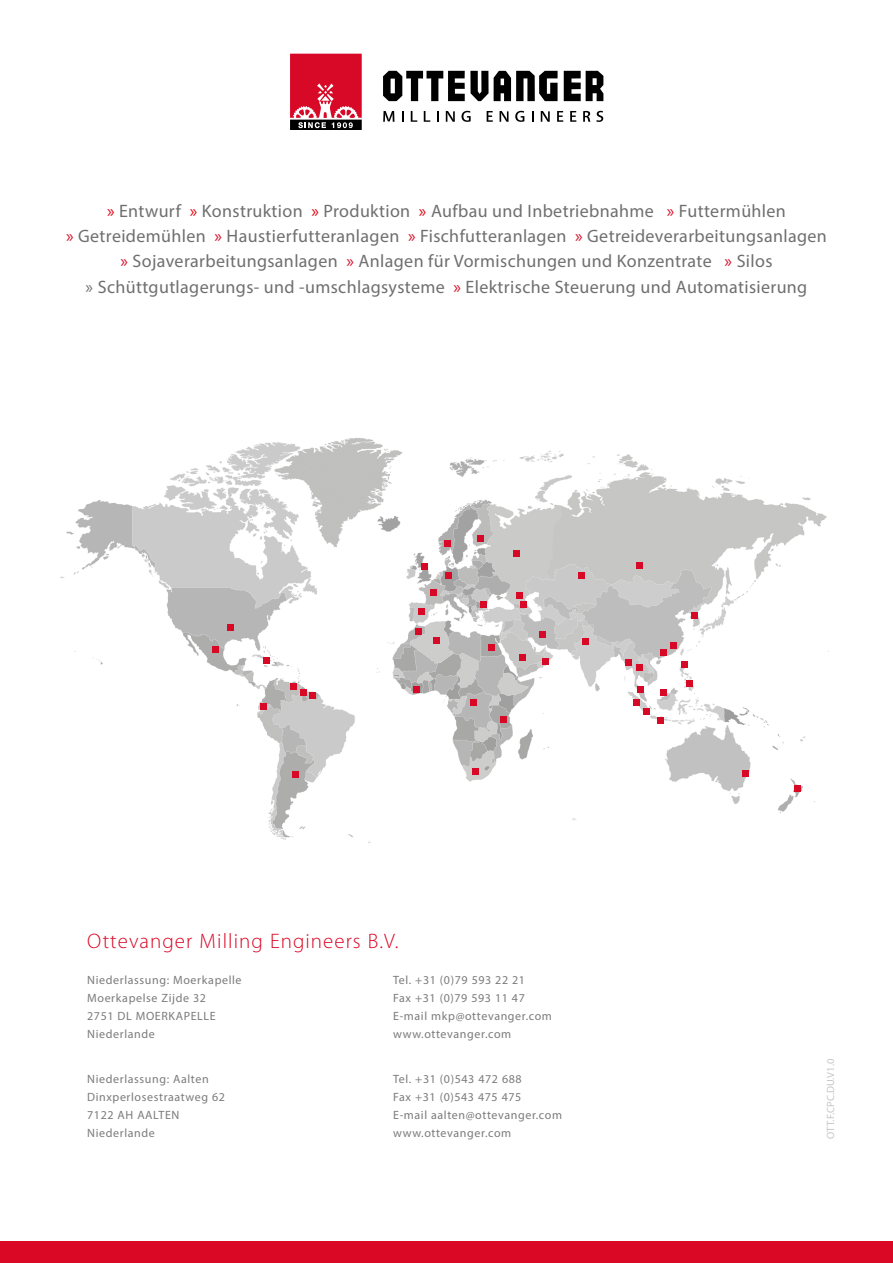
<style>
.page{position:relative;width:893px;height:1263px;background:#fff}
.page>*{position:absolute;margin:0;border:0;box-sizing:border-box;transform-origin:0 0}
.t1{font:300 21px "Myriad Pro";letter-spacing:.05em;color:#da0725}
.t2{font:18px/25.3px "Myriad Pro";letter-spacing:.02em;color:#706f6f;text-align:center}
.t3{font:12px "Myriad Pro";letter-spacing:.05em;color:#7c7b7b}
.t4{font:10.5px "Myriad Pro";color:#c6c6c6}
.s1{color:#e30613}
.s2{color:#d80f28}
</style>
<div class="page">
<svg style="left:383px;top:111px;width:11px;height:11px"></svg>
<svg style="left:411px;top:111px;width:6px;height:11px"></svg>
<svg style="left:424px;top:111px;width:6px;height:11px"></svg>
<svg style="left:446px;top:111px;width:9px;height:11px"></svg>
<svg style="left:461px;top:111px;width:10px;height:11px"></svg>
<svg style="left:487px;top:111px;width:6px;height:11px"></svg>
<svg style="left:500px;top:111px;width:8px;height:11px"></svg>
<svg style="left:515px;top:111px;width:9px;height:11px"></svg>
<svg style="left:541px;top:111px;width:9px;height:11px"></svg>
<svg style="left:557px;top:111px;width:6px;height:11px"></svg>
<svg style="left:570px;top:111px;width:6px;height:11px"></svg>
<svg style="left:583px;top:111px;width:7px;height:11px"></svg>
<svg style="left:596px;top:111px;width:7px;height:11px"></svg>
<svg style="left:564px;top:71px;width:39px;height:30px"></svg>
<svg style="left:383px;top:71px;width:175px;height:30px"></svg>
<svg style="left:290px;top:128px;width:72px;height:2px"></svg>
<div style="left:290px;top:54px;width:72px;height:65px;background:#d70926"></div>
<svg style="left:290px;top:83px;width:72px;height:45px"></svg>
<div style="left:0;top:1242px;width:893px;height:21px;background:#da0725"></div>
<img style="left:60px;top:438px;width:769px;height:405px">
<div style="left:212px;top:646px;width:7px;height:6px;background:#d70926"></div>
<svg style="left:228px;top:625px;width:6px;height:6px"></svg>
<div style="left:263px;top:657px;width:7px;height:6px;background:#d70926"></div>
<div style="left:260px;top:703px;width:7px;height:7px;background:#d70926"></div>
<div style="left:290px;top:683px;width:7px;height:6px;background:#d70926"></div>
<div style="left:300px;top:689px;width:7px;height:7px;background:#d70926"></div>
<svg style="left:309px;top:693px;width:6px;height:6px"></svg>
<svg style="left:292px;top:771px;width:6px;height:6px"></svg>
<svg style="left:472px;top:768px;width:6px;height:6px"></svg>
<svg style="left:501px;top:716px;width:6px;height:6px"></svg>
<div style="left:470px;top:699px;width:7px;height:6px;background:#d70926"></div>
<div style="left:413px;top:686px;width:7px;height:7px;background:#d70926"></div>
<div style="left:415px;top:628px;width:7px;height:6px;background:#d70926"></div>
<svg style="left:433px;top:637px;width:6px;height:6px"></svg>
<svg style="left:489px;top:645px;width:6px;height:6px"></svg>
<div style="left:519px;top:654px;width:7px;height:6px;background:#d70926"></div>
<div style="left:543px;top:658px;width:6px;height:7px;background:#d70926"></div>
<div style="left:418px;top:609px;width:7px;height:6px;background:#d70926"></div>
<svg style="left:430px;top:589px;width:6px;height:6px"></svg>
<svg style="left:422px;top:564px;width:6px;height:6px"></svg>
<svg style="left:446px;top:572px;width:6px;height:6px"></svg>
<div style="left:444px;top:540px;width:6px;height:7px;background:#d70926"></div>
<svg style="left:477px;top:535px;width:6px;height:6px"></svg>
<svg style="left:480px;top:601px;width:6px;height:6px"></svg>
<div style="left:513px;top:550px;width:6px;height:7px;background:#d70926"></div>
<div style="left:516px;top:592px;width:6px;height:7px;background:#d70926"></div>
<svg style="left:521px;top:601px;width:6px;height:6px"></svg>
<svg style="left:579px;top:572px;width:6px;height:6px"></svg>
<svg style="left:637px;top:562px;width:6px;height:6px"></svg>
<svg style="left:637px;top:665px;width:6px;height:6px"></svg>
<div style="left:633px;top:699px;width:7px;height:6px;background:#d70926"></div>
<div style="left:657px;top:717px;width:7px;height:7px;background:#d70926"></div>
<div style="left:661px;top:689px;width:6px;height:7px;background:#d70926"></div>
<div style="left:661px;top:649px;width:6px;height:7px;background:#d70926"></div>
<svg style="left:671px;top:643px;width:6px;height:6px"></svg>
<div style="left:681px;top:661px;width:7px;height:7px;background:#d70926"></div>
<div style="left:539px;top:631px;width:7px;height:6px;background:#d70926"></div>
<div style="left:582px;top:638px;width:6px;height:7px;background:#d70926"></div>
<div style="left:691px;top:612px;width:6px;height:7px;background:#d70926"></div>
<div style="left:625px;top:659px;width:6px;height:7px;background:#d70926"></div>
<div style="left:686px;top:680px;width:6px;height:7px;background:#d70926"></div>
<div style="left:637px;top:687px;width:7px;height:6px;background:#d70926"></div>
<div style="left:644px;top:708px;width:6px;height:7px;background:#d70926"></div>
<svg style="left:742px;top:770px;width:6px;height:6px"></svg>
<svg style="left:794px;top:785px;width:6px;height:6px"></svg>
<p class="t2" style="left:66px;top:198px;width:762px"><span class="s1">»</span> Entwurf <span class="s1">»</span> Konstruktion <span class="s1">»</span> Produktion <span class="s1">»</span> Aufbau und Inbetriebnahme <span class="s2">»</span> Futtermühlen<br><span class="s2">»</span> Getreidemühlen <span class="s2">»</span> Haustierfutteranlagen <span class="s2">»</span> Fischfutteranlagen <span class="s2">»</span> Getreideverarbeitungsanlagen <span class="s2">»</span> Sojaverarbeitungsanlagen <span class="s2">»</span> Anlagen für Vormischungen und Konzentrate <span class="s2">»</span> Silos<br>» Schüttgutlagerungs- und -umschlagsysteme <span class="s2">»</span> Elektrische Steuerung und Automatisierung</p>
<p class="t1" style="left:87px;top:930px;width:313px">Ottevanger Milling Engineers B.V.</p>
<p class="t3" style="left:87px;top:973px;width:156px">Niederlassung: Moerkapelle</p>
<p class="t3" style="left:393px;top:973px;width:133px">Tel. +31 (0)79 593 22 21</p>
<p class="t3" style="left:87px;top:991px;width:120px">Moerkapelse Zijde 32</p>
<p class="t3" style="left:393px;top:991px;width:133px">Fax +31 (0)79 593 11 47</p>
<p class="t3" style="left:87px;top:1009px;width:130px">2751 DL MOERKAPELLE</p>
<p class="t3" style="left:393px;top:1009px;width:160px">E-mail mkp@ottevanger.com</p>
<p class="t3" style="left:87px;top:1027px;width:69px">Niederlande</p>
<p class="t3" style="left:393px;top:1027px;width:120px">www.ottevanger.com</p>
<p class="t3" style="left:87px;top:1072px;width:123px">Niederlassung: Aalten</p>
<p class="t3" style="left:393px;top:1072px;width:130px">Tel. +31 (0)543 472 688</p>
<p class="t3" style="left:87px;top:1090px;width:139px">Dinxperlosestraatweg 62</p>
<p class="t3" style="left:393px;top:1090px;width:130px">Fax +31 (0)543 475 475</p>
<p class="t3" style="left:87px;top:1108px;width:94px">7122 AH AALTEN</p>
<p class="t3" style="left:393px;top:1108px;width:170px">E-mail aalten@ottevanger.com</p>
<p class="t3" style="left:87px;top:1126px;width:69px">Niederlande</p>
<p class="t3" style="left:393px;top:1126px;width:120px">www.ottevanger.com</p>
<p class="t4" style="left:824px;top:1139px;width:82px;rotate:-90deg">OTT.F.CPC.DU.V1.0</p>
</div>
